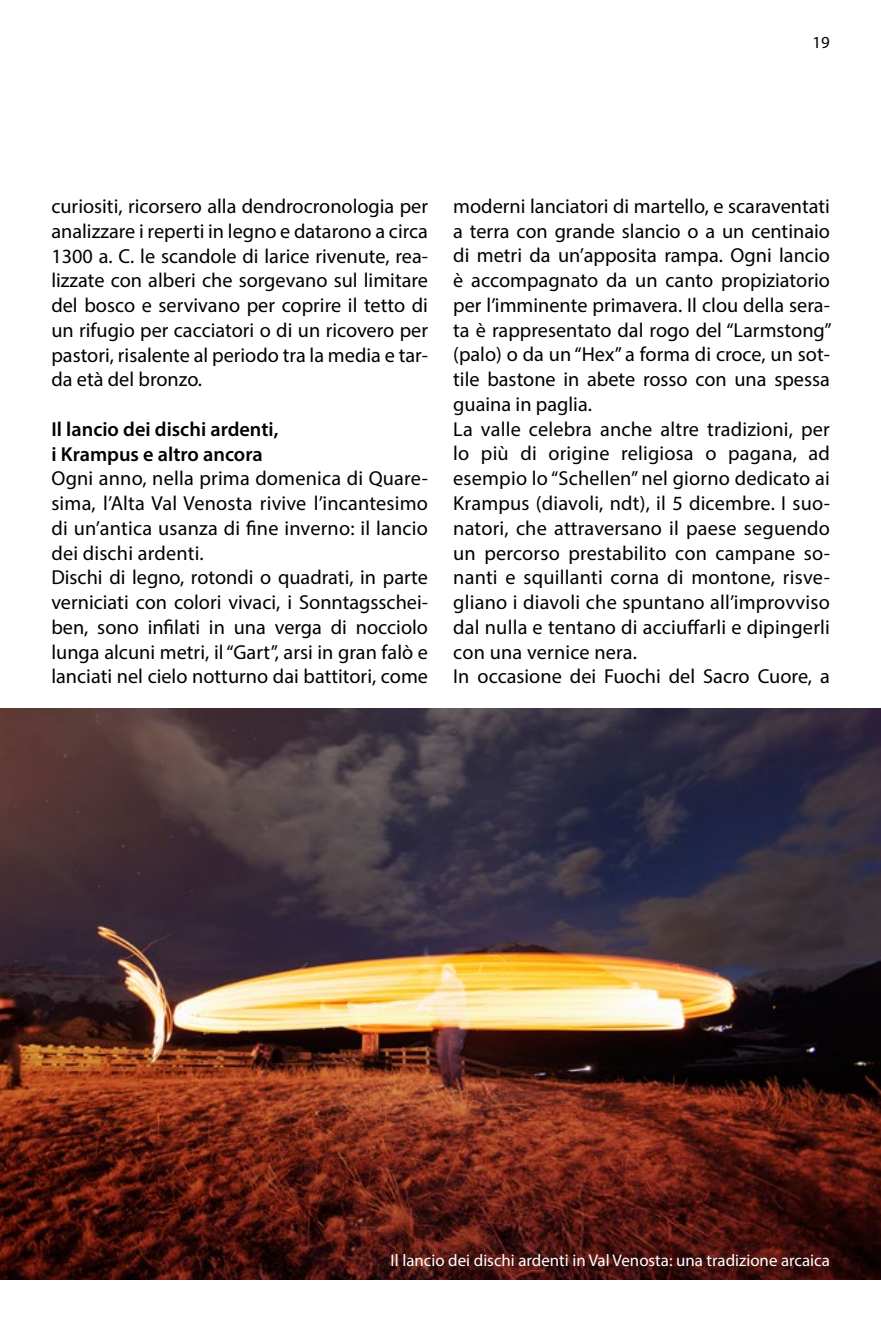
<style>
.page{position:relative;width:881px;height:1340px;background:#fff}
.page>*{position:absolute;margin:0;border:0;box-sizing:border-box;transform-origin:0 0}
.t1{font:20.25px/24.8px "Myriad Pro";color:#000}
.t2{font:600 20.25px/24.8px "Myriad Pro";color:#000}
.t3{font:16.88px "Myriad Pro";color:#fff}
.t4{font:16.88px "Myriad Pro";color:#000}
</style>
<div class="page">
<img style="left:0;top:708px;width:880px;height:571px">
<p class="t4" style="left:812px;top:32px;width:19px">19</p>
<p class="t1" style="left:51px;top:193px;width:378px;text-align:justify">curiositi, ricorsero alla dendrocronologia per analizzare i reperti in legno e datarono a circa 1300 a. C. le scandole di larice rivenute, rea&shy;lizzate con alberi che sorgevano sul limitare del bosco e servivano per coprire il tetto di un rifugio per cacciatori o di un ricovero per pastori, risalente al periodo tra la media e tar&shy;da età del bronzo.</p>
<p class="t2" style="left:51px;top:416px;width:228px">Il lancio dei dischi ardenti, i Krampus e altro ancora</p>
<p class="t1" style="left:51px;top:466px;width:378px">Ogni anno, nella prima domenica di Quare&shy;sima, l’Alta Val Venosta rivive l’incantesimo di un’antica usanza di fine inverno: il lancio dei dischi ardenti.<br>Dischi di legno, rotondi o quadrati, in parte verniciati con colori vivaci, i Sonntagsschei&shy;ben, sono infilati in una verga di nocciolo lunga alcuni metri, il “Gart”, arsi in gran falò e lanciati nel cielo notturno dai battitori, come</p>
<p class="t1" style="left:453px;top:193px;width:380px">moderni lanciatori di martello, e scaraventati a terra con grande slancio o a un centinaio di metri da un’apposita rampa. Ogni lancio è accompagnato da un canto propiziatorio per l’imminente primavera. Il clou della sera&shy;ta è rappresentato dal rogo del “Larmstong” (palo) o da un “Hex” a forma di croce, un sot&shy;tile bastone in abete rosso con una spessa guaina in paglia.<br>La valle celebra anche altre tradizioni, per lo più di origine religiosa o pagana, ad esempio lo “Schellen” nel giorno dedicato ai Krampus (diavoli, ndt), il 5 dicembre. I suo&shy;natori, che attraversano il paese seguendo un percorso prestabilito con campane so&shy;nanti e squillanti corna di montone, risve&shy;gliano i diavoli che spuntano all’improvviso dal nulla e tentano di acciuffarli e dipingerli con una vernice nera.<br>In occasione dei Fuochi del Sacro Cuore, a</p>
<p class="t3" style="left:390px;top:1249px;width:440px">Il lancio dei dischi ardenti in Val Venosta: una tradizione arcaica</p>
</div>
